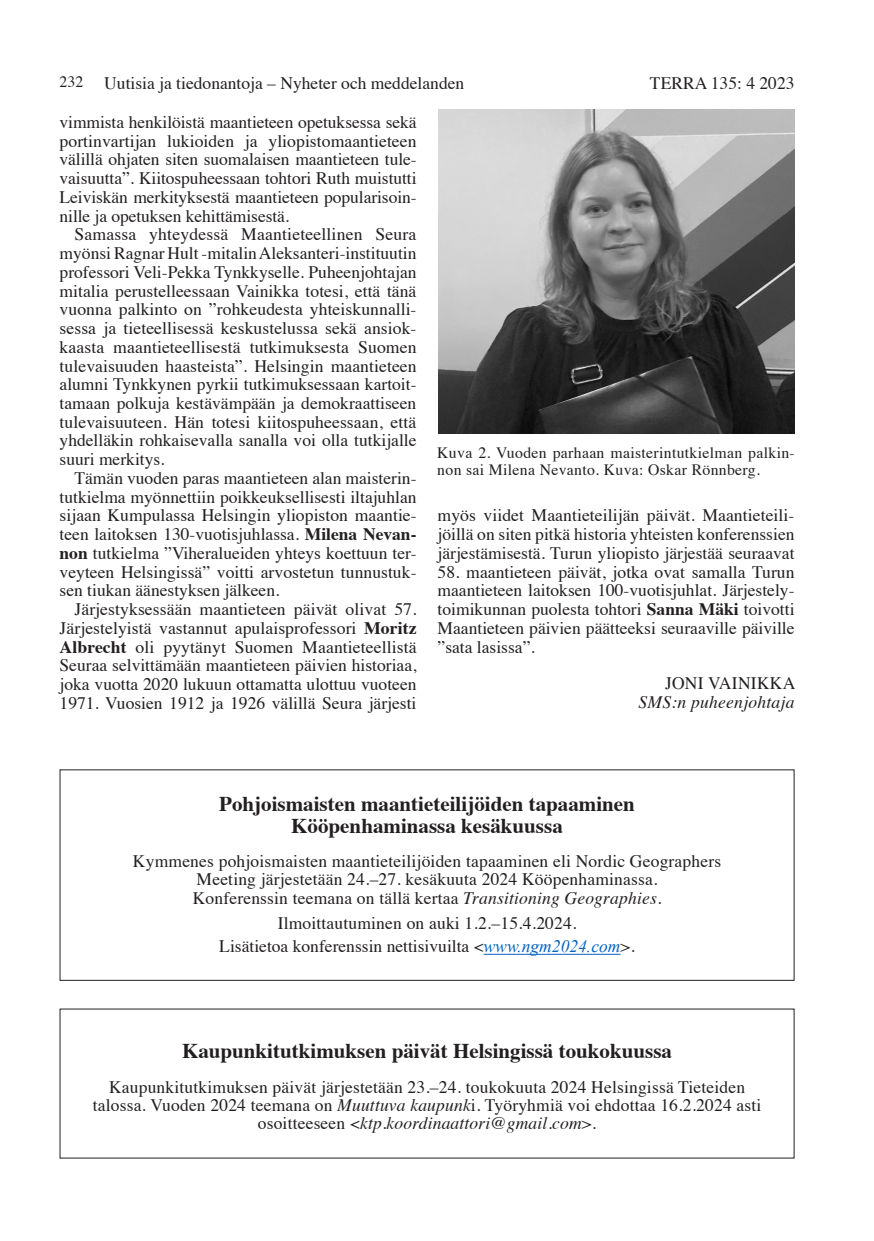
<style>
.page{position:relative;width:874px;height:1241px;background:#fff}
.page>*{position:absolute;margin:0;border:0;box-sizing:border-box;transform-origin:0 0}
.t1{font:700 21px "Times";color:#231f20}
.Leipäteksti{font:17.5px/18.7px "Times";color:#231f20;text-align:justify}
.le{font:17.5px/18.4px "Times";letter-spacing:.01em;color:#231f20;text-align:center}
.Leipis_eka{font:17.5px/18.7px "Times";letter-spacing:-.005em;color:#231f20;text-align:justify}
.Kirjoittajan_affiliaatio_lopussa{font:italic 17.5px "Times";letter-spacing:.015em;color:#231f20}
.Kirjoittajan_nimi_lopussa{font:17.5px "Times";letter-spacing:.015em;color:#231f20}
.Kuvateksti{font:15.75px/16.6px "Times";letter-spacing:.02em;color:#231f20}
.s1{font-size:15.75px}
.s2{font-weight:700}
.s3{font-style:italic}
.s4{font-family:"Times New Roman";font-style:italic;color:#0563c1}
</style>
<div class="page">
<img style="left:438px;top:109px;width:356px;height:324px">
<hr style="left:483px;top:953px;width:137px;height:1px;background:#0563c1">
<p class="Leipäteksti" style="left:60px;top:72px;width:406px"><span class="s1">232</span> Uutisia ja tiedonantoja – Nyheter och meddelanden</p>
<p class="Leipäteksti" style="left:649px;top:72px;width:146px">TERRA 135: 4 2023</p>
<p class="Leipis_eka" style="left:60px;top:111px;width:358px">vimmista henkilöistä maantieteen opetuksessa sekä portinvartijan lukioiden ja yliopistomaantieteen välillä ohjaten siten suomalaisen maantieteen tule&shy;vaisuutta”. Kiitospuheessaan tohtori Ruth muistutti Leiviskän merkityksestä maantieteen popularisoin&shy;nille ja opetuksen kehittämisestä.</p>
<p class="Leipäteksti" style="left:60px;top:223px;width:358px;text-indent:15px">Samassa yhteydessä Maantieteellinen Seura myönsi Ragnar Hult -mitalin Aleksanteri-instituutin professori Veli-Pekka Tynkkyselle. Puheenjohtajan mitalia perustelleessaan Vainikka totesi, että tänä vuonna palkinto on ”rohkeudesta yhteiskunnalli&shy;sessa ja tieteellisessä keskustelussa sekä ansiok&shy;kaasta maantieteellisestä tutkimuksesta Suomen tulevaisuuden haasteista”. Helsingin maantieteen alumni Tynkkynen pyrkii tutkimuksessaan kartoit&shy;tamaan polkuja kestävämpään ja demokraattiseen tulevaisuuteen. Hän totesi kiitospuheessaan, että yhdelläkin rohkaisevalla sanalla voi olla tutkijalle suuri merkitys.</p>
<p class="Leipäteksti" style="left:60px;top:467px;width:358px;text-indent:15px">Tämän vuoden paras maantieteen alan maisterin&shy;tutkielma myönnettiin poikkeuksellisesti iltajuhlan sijaan Kumpulassa Helsingin yliopiston maantie&shy;teen laitoksen 130-vuotisjuhlassa. <span class="s2">Milena Nevan&shy;non</span> tutkielma ”Viheralueiden yhteys koettuun ter&shy;veyteen Helsingissä” voitti arvostetun tunnustuk&shy;sen tiukan äänestyksen jälkeen.</p>
<p class="Leipäteksti" style="left:60px;top:598px;width:358px;text-indent:15px">Järjestyksessään maantieteen päivät olivat 57.<br>Järjestelyistä vastannut apulaisprofessori <span class="s2">Moritz Albrecht</span> oli pyytänyt Suomen Maantieteellistä Seuraa selvittämään maantieteen päivien historiaa, joka vuotta 2020 lukuun ottamatta ulottuu vuoteen 1971. Vuosien 1912 ja 1926 välillä Seura järjesti</p>
<p class="Kuvateksti" style="left:437px;top:443px;width:359px">Kuva 2. Vuoden parhaan maisterintutkielman palkin&shy;non sai Milena Nevanto. Kuva: Oskar Rönnberg.</p>
<p class="Leipäteksti" style="left:437px;top:504px;width:358px">myös viidet Maantieteilijän päivät. Maantieteili&shy;jöillä on siten pitkä historia yhteisten konferenssien järjestämisestä. Turun yliopisto järjestää seuraavat</p>
<p class="Leipäteksti" style="left:437px;top:561px;width:358px">58. maantieteen päivät, jotka ovat samalla Turun maantieteen laitoksen 100-vuotisjuhlat. Järjestely&shy;toimikunnan puolesta tohtori <span class="s2">Sanna Mäki</span> toivotti Maantieteen päivien päätteeksi seuraaville päiville ”sata lasissa”.</p>
<p class="Kirjoittajan_nimi_lopussa" style="left:664px;top:667px;width:132px">JONI VAINIKKA</p>
<p class="Kirjoittajan_affiliaatio_lopussa" style="left:638px;top:686px;width:157px">SMS:n puheenjohtaja</p>
<p class="t1" style="left:219px;top:783px;width:417px">Pohjoismaisten maantieteilijöiden tapaaminen</p>
<p class="t1" style="left:291px;top:805px;width:273px">Kööpenhaminassa kesäkuussa</p>
<p class="le" style="left:133px;top:850px;width:589px">Kymmenes pohjoismaisten maantieteilijöiden tapaaminen eli Nordic Geographers<br>Meeting järjestetään 24.–27. kesäkuuta 2024 Kööpenhaminassa.<br>Konferenssin teemana on tällä kertaa <span class="s3">Transitioning Geographies</span>.</p>
<p class="le" style="left:277px;top:912px;width:300px">Ilmoittautuminen on auki 1.2.–15.4.2024.</p>
<p class="le" style="left:219px;top:935px;width:417px">Lisätietoa konferenssin nettisivuilta &lt;<span class="s4">www.ngm2024.com</span>&gt;.</p>
<p class="t1" style="left:182px;top:1031px;width:491px">Kaupunkitutkimuksen päivät Helsingissä toukokuussa</p>
<p class="le" style="left:93px;top:1075px;width:669px">Kaupunkitutkimuksen päivät järjestetään 23.–24. toukokuuta 2024 Helsingissä Tieteiden talossa. Vuoden 2024 teemana on <span class="s3">Muuttuva kaupunk</span>i. Työryhmiä voi ehdottaa 16.2.2024 asti osoitteeseen &lt;<span class="s3">ktp.koordinaattori@gmail.com</span>&gt;.</p>
</div>
